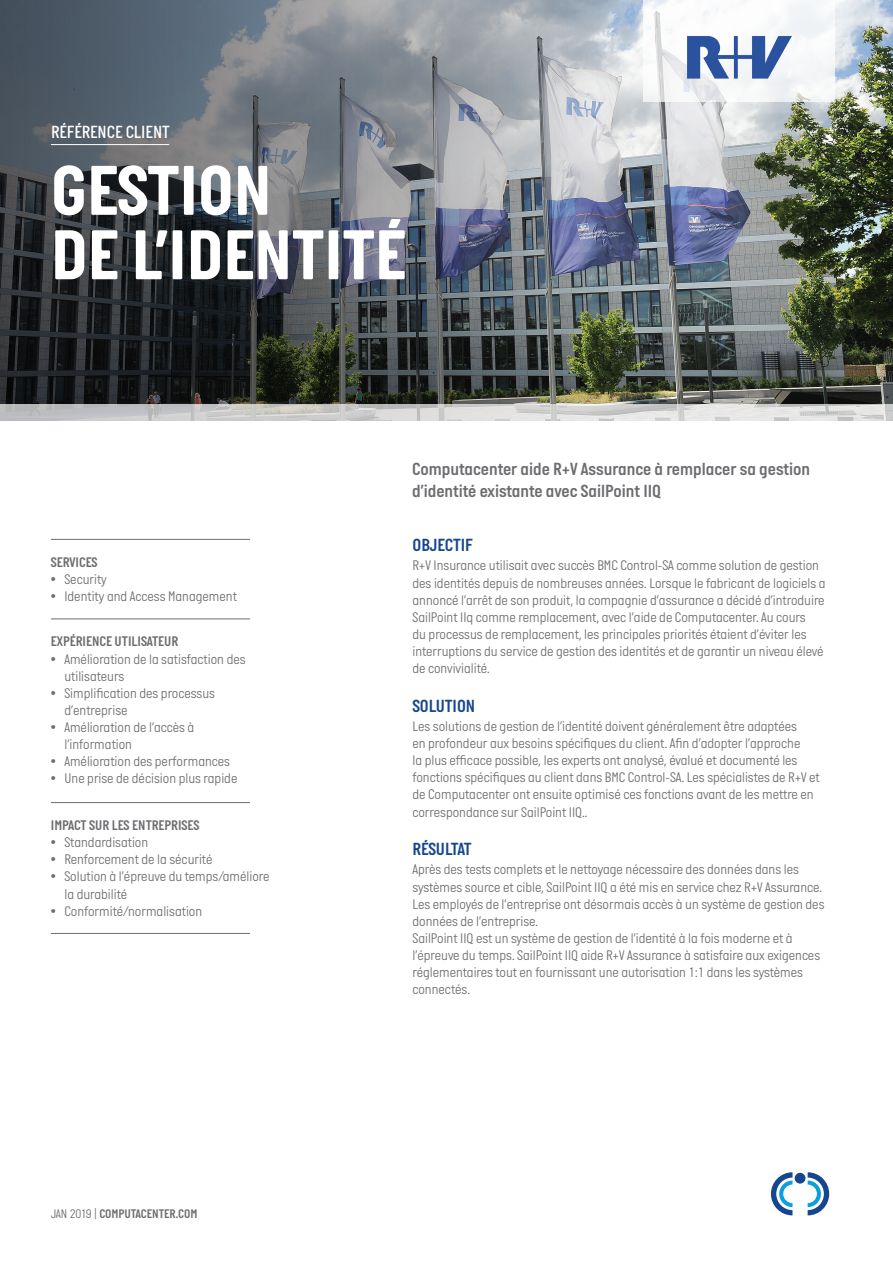
<style>
.page{position:relative;width:893px;height:1263px;background:#fff}
.page>*{position:absolute;margin:0;border:0;box-sizing:border-box;transform-origin:0 0}
.t1{font:700 72px/64.5px "Italian Plate No One";color:#fff}
.t2{font:18px/21.6px "Italian Plate No One D Bd";color:#6c6d70}
.t3{font:18px "Italian Plate No One D Bd";color:#16468d}
.t4{font:500 18px "Italian Plate No One";color:#fff}
.t5{font:300 14.25px/17.1px "Italian Plate No One";color:#6c6d70}
.t6{font:14.25px "Italian Plate No One D Bd";color:#6c6d70}
.t7{font:12.75px "Italian Plate No One D Bd";color:#6c6d70}
.s1{font-family:"Italian Plate No One";font-weight:300}
</style>
<div class="page">
<svg style="left:771px;top:1172px;width:21px;height:43px"></svg>
<svg style="left:808px;top:1172px;width:21px;height:43px"></svg>
<div style="left:795px;top:1173px;width:10px;height:10px;background:#16468d;border-radius:50%"></div>
<hr style="left:51px;top:618px;width:199px;height:1px;background:#6c6d70">
<hr style="left:51px;top:933px;width:199px;height:1px;background:#6c6d70">
<hr style="left:51px;top:539px;width:199px;height:1px;background:#6c6d70">
<img style="left:655px;top:0;width:238px;height:404px">
<img style="left:0;top:0;width:655px;height:404px">
<svg style="left:643px;top:0;width:192px;height:102px"></svg>
<hr style="left:51px;top:144px;width:118px;height:1px;background:#fff">
<svg style="left:0;top:404px;width:893px;height:17px;background:#d1d1d0"></svg>
<img style="left:683px;top:32px;width:113px;height:51px">
<hr style="left:51px;top:802px;width:199px;height:1px;background:#6c6d70">
<p class="t4" style="left:51px;top:122px;width:120px">RÉFÉRENCE CLIENT</p>
<h1 class="t1" style="left:51px;top:158px;width:356px">GESTION<br>DE L’IDENTITÉ</h1>
<p class="t2" style="left:412px;top:458px;width:399px">Computacenter aide R+V Assurance à remplacer sa gestion d’identité existante avec SailPoint IIQ</p>
<p class="t6" style="left:51px;top:554px;width:48px">SERVICES</p>
<p class="t5" style="left:51px;top:571px;width:57px">• Security</p>
<p class="t5" style="left:51px;top:588px;width:187px">• Identity and Access Management</p>
<p class="t6" style="left:51px;top:634px;width:129px">EXPÉRIENCE UTILISATEUR</p>
<p class="t5" style="left:64px;top:651px;width:183px;text-indent:-13px">• Amélioration de la satisfaction des utilisateurs</p>
<p class="t5" style="left:64px;top:685px;width:152px;text-indent:-13px">• Simplification des processus d’entreprise</p>
<p class="t5" style="left:64px;top:719px;width:131px;text-indent:-13px">• Amélioration de l’accès à l’information</p>
<p class="t5" style="left:51px;top:753px;width:181px">• Amélioration des performances</p>
<p class="t5" style="left:51px;top:770px;width:188px">• Une prise de décision plus rapide</p>
<p class="t6" style="left:51px;top:818px;width:150px">IMPACT SUR LES ENTREPRISES</p>
<p class="t5" style="left:51px;top:834px;width:99px">• Standardisation</p>
<p class="t5" style="left:51px;top:851px;width:163px">• Renforcement de la sécurité</p>
<p class="t5" style="left:64px;top:869px;width:207px;text-indent:-13px">• Solution à l’épreuve du temps/améliore la durabilité</p>
<p class="t5" style="left:51px;top:903px;width:153px">• Conformité/normalisation</p>
<p class="t7" style="left:51px;top:1206px;width:148px"><span class="s1">JAN 2019 |</span> COMPUTACENTER.COM</p>
<p class="t3" style="left:412px;top:535px;width:62px">OBJECTIF</p>
<p class="t5" style="left:412px;top:558px;width:415px">R+V Insurance utilisait avec succès BMC Control-SA comme solution de gestion des identités depuis de nombreuses années. Lorsque le fabricant de logiciels a annoncé l’arrêt de son produit, la compagnie d’assurance a décidé d’introduire SailPoint IIq comme remplacement, avec l’aide de Computacenter. Au cours<br>du processus de remplacement, les principales priorités étaient d’éviter les interruptions du service de gestion des identités et de garantir un niveau élevé de convivialité.</p>
<p class="t3" style="left:412px;top:696px;width:64px">SOLUTION</p>
<p class="t5" style="left:412px;top:718px;width:409px">Les solutions de gestion de l’identité doivent généralement être adaptées<br>en profondeur aux besoins spécifiques du client. Afin d’adopter l’approche<br>la plus efficace possible, les experts ont analysé, évalué et documenté les fonctions spécifiques au client dans BMC Control-SA. Les spécialistes de R+V et de Computacenter ont ensuite optimisé ces fonctions avant de les mettre en correspondance sur SailPoint IIQ..</p>
<p class="t3" style="left:412px;top:839px;width:61px">RÉSULTAT</p>
<p class="t5" style="left:412px;top:862px;width:414px">Après des tests complets et le nettoyage nécessaire des données dans les systèmes source et cible, SailPoint IIQ a été mis en service chez R+V Assurance.<br>Les employés de l’entreprise ont désormais accès à un système de gestion des données de l’entreprise.<br>SailPoint IIQ est un système de gestion de l’identité à la fois moderne et à l’épreuve du temps. SailPoint IIQ aide R+V Assurance à satisfaire aux exigences réglementaires tout en fournissant une autorisation 1:1 dans les systèmes connectés.</p>
</div>
